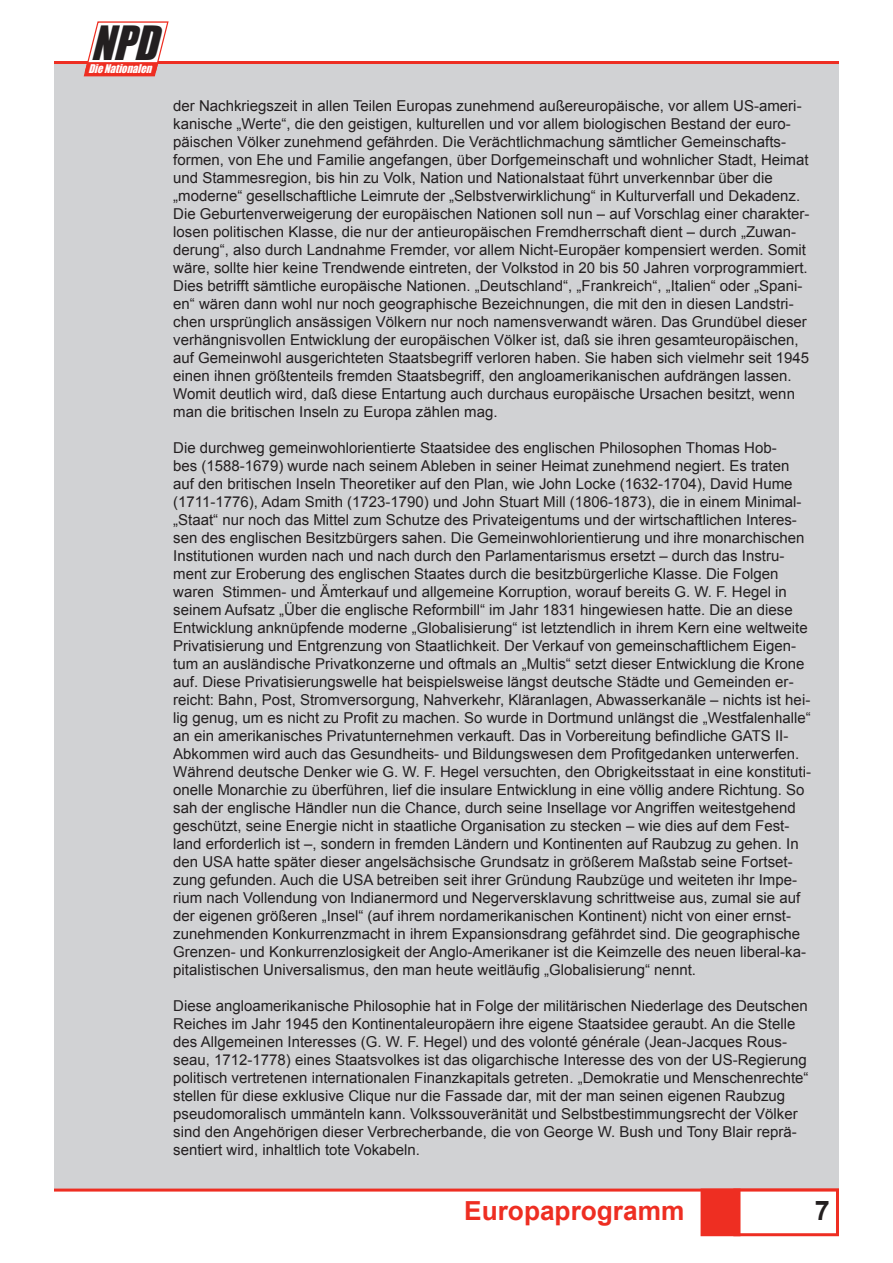
<style>
.page{position:relative;width:893px;height:1263px;background:#fff}
.page>*{position:absolute;margin:0;border:0;box-sizing:border-box;transform-origin:0 0}
.t1{font:italic 43.65px "Impact";color:#231f20;scale:.94 1}
.t2{font:700 26.25px "Arial";color:#ee2e22}
.t3{font:15px/18px "Arial";color:#231f20}
.t4{font:italic 11.1px "Impact";color:#fff;scale:.94 1}
</style>
<div class="page">
<div style="left:54px;top:64px;width:785px;height:1127px;background:#d1d2d4"></div>
<hr style="left:54px;top:61px;width:785px;height:3px;background:#ee2e22">
<svg style="left:83px;top:21px;width:86px;height:56px"></svg>
<hr style="left:54px;top:1188px;width:785px;height:3px;background:#ee2e22">
<div style="left:733px;top:1188px;width:106px;height:48px;border:3px solid #ee2e22"></div>
<div style="left:702px;top:1190px;width:37px;height:45px;background:#ee2e22"></div>
<div style="left:701px;top:1188px;width:39px;height:48px;border:3px solid #ee2e22"></div>
<h1 class="t1" style="left:91px;top:9px;width:89px">NPD</h1>
<p class="t4" style="left:88px;top:60px;width:73px">DieNationalen</p>
<p class="t3" style="left:173px;top:96px;width:638px">der Nachkriegszeit in allen Teilen Europas zunehmend außereuropäische, vor allem US-ameri&shy;kanische „Werte“, die den geistigen, kulturellen und vor allem biologischen Bestand der euro&shy;päischen Völker zunehmend gefährden. Die Verächtlichmachung sämtlicher Gemeinschafts&shy;formen, von Ehe und Familie angefangen, über Dorfgemeinschaft und wohnlicher Stadt, Heimat und Stammesregion, bis hin zu Volk, Nation und Nationalstaat führt unverkennbar über die „moderne“ gesellschaftliche Leimrute der „Selbstverwirklichung“ in Kulturverfall und Dekadenz.<br>Die Geburtenverweigerung der europäischen Nationen soll nun – auf Vorschlag einer charakter&shy;losen politischen Klasse, die nur der antieuropäischen Fremdherrschaft dient – durch „Zuwan&shy;derung“, also durch Landnahme Fremder, vor allem Nicht-Europäer kompensiert werden. Somit wäre, sollte hier keine Trendwende eintreten, der Volkstod in 20 bis 50 Jahren vorprogrammiert.<br>Dies betrifft sämtliche europäische Nationen. „Deutschland“, „Frankreich“, „Italien“ oder „Spani&shy;en“ wären dann wohl nur noch geographische Bezeichnungen, die mit den in diesen Landstri&shy;chen ursprünglich ansässigen Völkern nur noch namensverwandt wären. Das Grundübel dieser verhängnisvollen Entwicklung der europäischen Völker ist, daß sie ihren gesamteuropäischen, auf Gemeinwohl ausgerichteten Staatsbegriff verloren haben. Sie haben sich vielmehr seit 1945 einen ihnen größtenteils fremden Staatsbegriff, den angloamerikanischen aufdrängen lassen.<br>Womit deutlich wird, daß diese Entartung auch durchaus europäische Ursachen besitzt, wenn man die britischen Inseln zu Europa zählen mag.</p>
<p class="t3" style="left:173px;top:438px;width:639px">Die durchweg gemeinwohlorientierte Staatsidee des englischen Philosophen Thomas Hob-<br>bes (1588-1679) wurde nach seinem Ableben in seiner Heimat zunehmend negiert. Es traten auf den britischen Inseln Theoretiker auf den Plan, wie John Locke (1632-1704), David Hume (1711-1776), Adam Smith (1723-1790) und John Stuart Mill (1806-1873), die in einem Minimal-„Staat“ nur noch das Mittel zum Schutze des Privateigentums und der wirtschaftlichen Interes&shy;sen des englischen Besitzbürgers sahen. Die Gemeinwohlorientierung und ihre monarchischen Institutionen wurden nach und nach durch den Parlamentarismus ersetzt – durch das Instru&shy;ment zur Eroberung des englischen Staates durch die besitzbürgerliche Klasse. Die Folgen waren Stimmen- und Ämterkauf und allgemeine Korruption, worauf bereits G. W. F. Hegel in seinem Aufsatz „Über die englische Reformbill“ im Jahr 1831 hingewiesen hatte. Die an diese Entwicklung anknüpfende moderne „Globalisierung“ ist letztendlich in ihrem Kern eine weltweite Privatisierung und Entgrenzung von Staatlichkeit. Der Verkauf von gemeinschaftlichem Eigen&shy;tum an ausländische Privatkonzerne und oftmals an „Multis“ setzt dieser Entwicklung die Krone auf. Diese Privatisierungswelle hat beispielsweise längst deutsche Städte und Gemeinden er&shy;reicht: Bahn, Post, Stromversorgung, Nahverkehr, Kläranlagen, Abwasserkanäle – nichts ist hei&shy;lig genug, um es nicht zu Profit zu machen. So wurde in Dortmund unlängst die „Westfalenhalle“ an ein amerikanisches Privatunternehmen verkauft. Das in Vorbereitung befindliche GATS II-Abkommen wird auch das Gesundheits- und Bildungswesen dem Profitgedanken unterwerfen.<br>Während deutsche Denker wie G. W. F. Hegel versuchten, den Obrigkeitsstaat in eine konstituti&shy;onelle Monarchie zu überführen, lief die insulare Entwicklung in eine völlig andere Richtung. So sah der englische Händler nun die Chance, durch seine Insellage vor Angriffen weitestgehend geschützt, seine Energie nicht in staatliche Organisation zu stecken – wie dies auf dem Fest&shy;land erforderlich ist –, sondern in fremden Ländern und Kontinenten auf Raubzug zu gehen. In den USA hatte später dieser angelsächsische Grundsatz in größerem Maßstab seine Fortset&shy;zung gefunden. Auch die USA betreiben seit ihrer Gründung Raubzüge und weiteten ihr Impe&shy;rium nach Vollendung von Indianermord und Negerversklavung schrittweise aus, zumal sie auf der eigenen größeren „Insel“ (auf ihrem nordamerikanischen Kontinent) nicht von einer ernst&shy;zunehmenden Konkurrenzmacht in ihrem Expansionsdrang gefährdet sind. Die geographische Grenzen- und Konkurrenzlosigkeit der Anglo-Amerikaner ist die Keimzelle des neuen liberal-ka&shy;pitalistischen Universalismus, den man heute weitläufig „Globalisierung“ nennt.</p>
<p class="t3" style="left:173px;top:996px;width:637px">Diese angloamerikanische Philosophie hat in Folge der militärischen Niederlage des Deutschen Reiches im Jahr 1945 den Kontinentaleuropäern ihre eigene Staatsidee geraubt. An die Stelle des Allgemeinen Interesses (G. W. F. Hegel) und des volonté générale (Jean-Jacques Rous&shy;seau, 1712-1778) eines Staatsvolkes ist das oligarchische Interesse des von der US-Regierung politisch vertretenen internationalen Finanzkapitals getreten. „Demokratie und Menschenrechte“ stellen für diese exklusive Clique nur die Fassade dar, mit der man seinen eigenen Raubzug pseudomoralisch ummänteln kann. Volkssouveränität und Selbstbestimmungsrecht der Völker sind den Angehörigen dieser Verbrecherbande, die von George W. Bush und Tony Blair reprä&shy;sentiert wird, inhaltlich tote Vokabeln.</p>
<h2 class="t2" style="left:464px;top:1194px;width:222px">Europaprogramm</h2>
</div>
